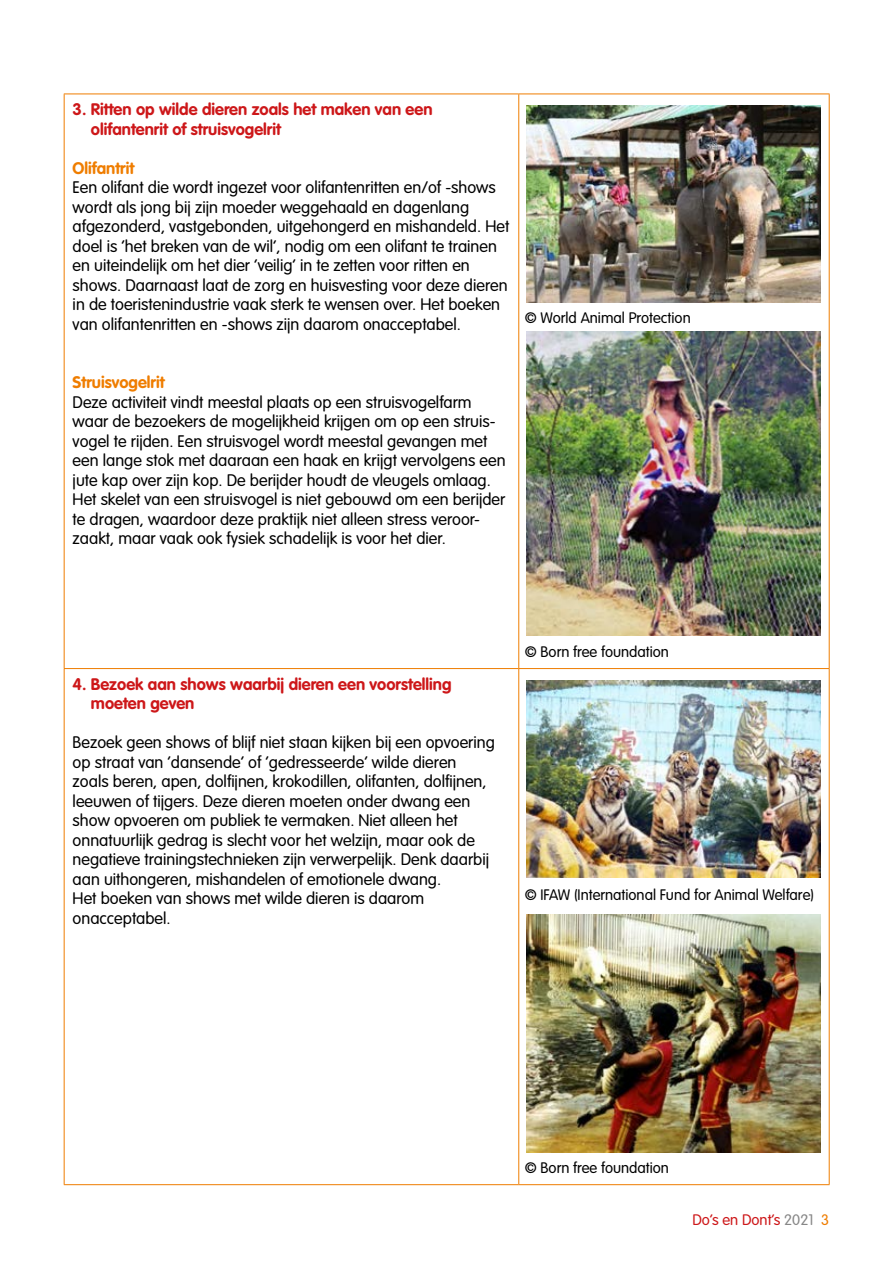
<style>
.page{position:relative;width:893px;height:1263px;background:#fff}
.page>*{position:absolute;margin:0;border:0;box-sizing:border-box;transform-origin:0 0}
.t1{font:300 16.5px/19.5px "VAG Rounded Std";color:#000}
.t2{font:700 16.5px/19.5px "VAG Rounded Std";color:#cd1719}
.t3{font:700 16.5px "VAG Rounded Std";color:#ef7d00}
.t4{font:300 15px "VAG Rounded Std";color:#000}
.t5{font:300 15px "VAG Rounded Std";color:#cd1719}
.s1{color:#878787}
.s2{color:#ef7d00}
</style>
<div class="page">
<hr style="left:64px;top:94px;width:455px;height:1px;background:#ef7d00">
<hr style="left:64px;top:94px;width:1px;height:574px;background:#ef7d00">
<hr style="left:519px;top:94px;width:311px;height:1px;background:#ef7d00">
<hr style="left:518px;top:94px;width:1px;height:574px;background:#ef7d00">
<hr style="left:829px;top:94px;width:1px;height:574px;background:#ef7d00">
<hr style="left:64px;top:668px;width:455px;height:1px;background:#ef7d00">
<hr style="left:64px;top:669px;width:1px;height:515px;background:#ef7d00">
<hr style="left:519px;top:668px;width:311px;height:1px;background:#ef7d00">
<hr style="left:518px;top:669px;width:1px;height:515px;background:#ef7d00">
<hr style="left:829px;top:669px;width:1px;height:515px;background:#ef7d00">
<hr style="left:64px;top:1184px;width:455px;height:1px;background:#ef7d00">
<hr style="left:519px;top:1184px;width:311px;height:1px;background:#ef7d00">
<img style="left:527px;top:914px;width:293px;height:238px">
<img style="left:527px;top:680px;width:293px;height:197px">
<img style="left:527px;top:105px;width:293px;height:198px">
<img style="left:527px;top:332px;width:293px;height:303px">
<p class="t2" style="left:91px;top:100px;width:343px;text-indent:-18px">3. Ritten op wilde dieren zoals het maken van een olifantenrit of struisvogelrit</p>
<p class="t3" style="left:73px;top:158px;width:63px">Olifantrit</p>
<p class="t1" style="left:73px;top:178px;width:438px">Een olifant die wordt ingezet voor olifantenritten en/of -shows wordt als jong bij zijn moeder weggehaald en dagenlang afgezonderd, vastgebonden, uitgehongerd en mishandeld. Het doel is ‘het breken van de wil’, nodig om een olifant te trainen en uiteindelijk om het dier ‘veilig’ in te zetten voor ritten en shows. Daarnaast laat de zorg en huisvesting voor deze dieren in de toeristenindustrie vaak sterk te wensen over. Het boeken van olifantenritten en -shows zijn daarom onacceptabel.</p>
<p class="t4" style="left:525px;top:309px;width:167px">© World Animal Protection</p>
<p class="t3" style="left:73px;top:373px;width:93px">Struisvogelrit</p>
<p class="t1" style="left:73px;top:393px;width:434px">Deze activiteit vindt meestal plaats op een struisvogelfarm waar de bezoekers de mogelijkheid krijgen om op een struis&shy;vogel te rijden. Een struisvogel wordt meestal gevangen met een lange stok met daaraan een haak en krijgt vervolgens een jute kap over zijn kop. De berijder houdt de vleugels omlaag.<br>Het skelet van een struisvogel is niet gebouwd om een berijder te dragen, waardoor deze praktijk niet alleen stress veroor&shy;zaakt, maar vaak ook fysiek schadelijk is voor het dier.</p>
<p class="t2" style="left:91px;top:675px;width:362px;text-indent:-18px">4. Bezoek aan shows waarbij dieren een voorstelling moeten geven</p>
<p class="t1" style="left:73px;top:733px;width:424px">Bezoek geen shows of blijf niet staan kijken bij een opvoering op straat van ‘dansende’ of ‘gedresseerde’ wilde dieren zoals beren, apen, dolfijnen, krokodillen, olifanten, dolfijnen, leeuwen of tijgers. Deze dieren moeten onder dwang een show opvoeren om publiek te vermaken. Niet alleen het onnatuurlijk gedrag is slecht voor het welzijn, maar ook de negatieve trainingstechnieken zijn verwerpelijk. Denk daarbij aan uithongeren, mishandelen of emotionele dwang.<br>Het boeken van shows met wilde dieren is daarom onacceptabel.</p>
<p class="t4" style="left:525px;top:643px;width:146px">© Born free foundation</p>
<p class="t4" style="left:525px;top:886px;width:291px">© IFAW (International Fund for Animal Welfare)</p>
<p class="t4" style="left:525px;top:1159px;width:146px">© Born free foundation</p>
<p class="t5" style="left:692px;top:1211px;width:138px">Do’s en Dont’s <span class="s1">2021</span> <span class="s2">3</span></p>
</div>
